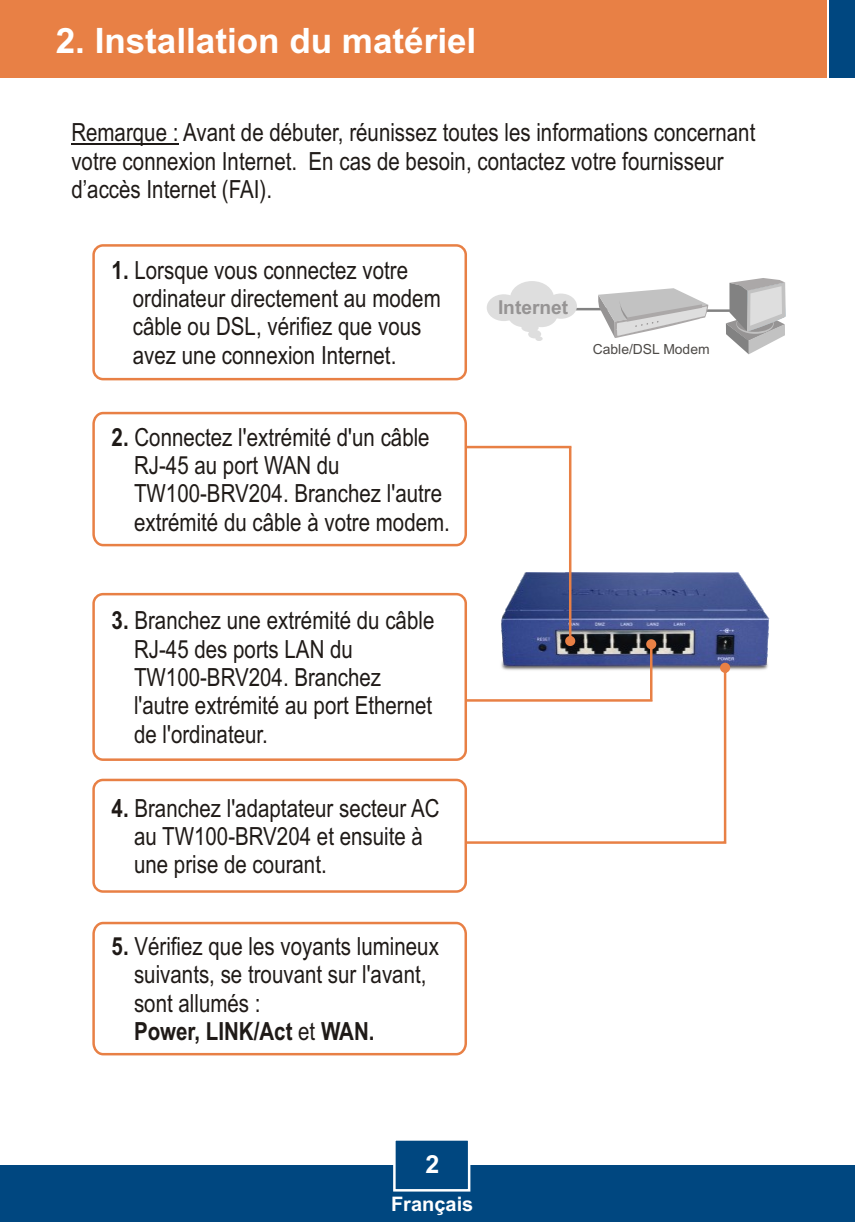
<style>
.page{position:relative;width:855px;height:1222px;background:#fff}
.page>*{position:absolute;margin:0;border:0;box-sizing:border-box;transform-origin:0 0}
.t1{font:700 35px "Arial";color:#fff}
.t2{font:25px/28.2px "Arial Narrow";color:#1f1a17}
.t3{font:700 25px "Arial";color:#fff}
.t4{font:700 20px "Arial";color:#fff}
.t5{font:700 19.25px "Arial";color:#969494}
.t6{font:14px "Arial";color:#4d4a47}
.s1{font-weight:700}
</style>
<div class="page">
<img style="left:575px;top:572px;width:194px;height:99px">
<svg style="left:342px;top:446px;width:233px;height:193px"></svg>
<svg style="left:502px;top:639px;width:154px;height:23px;background:#494d6f"></svg>
<svg style="left:467px;top:662px;width:262px;height:181px"></svg>
<div style="left:0;top:1165px;width:854px;height:56px;background:#004780"></div>
<div style="left:0;top:0;width:826px;height:78px;background:#e88045"></div>
<div style="left:829px;top:0;width:25px;height:78px;background:#004780"></div>
<svg style="left:393px;top:1140px;width:78px;height:52px"></svg>
<div style="left:92px;top:778px;width:375px;height:114px;background:#fff;border:3px solid #e88045;border-radius:9px"></div>
<svg style="left:92px;top:921px;width:375px;height:135px"></svg>
<svg style="left:92px;top:411px;width:376px;height:136px"></svg>
<hr style="left:71px;top:143px;width:107px;height:2px;background:#1f1a17">
<div style="left:92px;top:244px;width:375px;height:136px;background:#fff;border:3px solid #e88045;border-radius:9px"></div>
<div style="left:92px;top:593px;width:375px;height:168px;background:#fff;border:3px solid #e88045;border-radius:9px"></div>
<hr style="left:679px;top:309px;width:98px;height:3px;background:#828282">
<hr style="left:520px;top:308px;width:97px;height:2px;background:#828282">
<svg style="left:598px;top:288px;width:110px;height:50px"></svg>
<div style="left:486px;top:294px;width:34px;height:27px;background:#dedede;border-radius:50%"></div>
<div style="left:507px;top:302px;width:32px;height:25px;background:#dedede;border-radius:50%"></div>
<div style="left:510px;top:281px;width:44px;height:34px;background:#dedede;border-radius:50%"></div>
<div style="left:525px;top:302px;width:32px;height:25px;background:#dedede;border-radius:50%"></div>
<div style="left:544px;top:293px;width:32px;height:26px;background:#dedede;border-radius:50%"></div>
<div style="left:521px;top:323px;width:17px;height:9px;background:#dedede;border-radius:50%"></div>
<div style="left:528px;top:330px;width:13px;height:8px;background:#dedede;border-radius:50%"></div>
<svg style="left:535px;top:336px;width:7px;height:5px"></svg>
<svg style="left:725px;top:278px;width:60px;height:76px"></svg>
<h1 class="t1" style="left:56px;top:27px;width:422px">2. Installation du matériel</h1>
<p class="t2" style="left:71px;top:121px;width:685px">Remarque : Avant de débuter, réunissez toutes les informations concernant votre connexion Internet. En cas de besoin, contactez votre fournisseur d’accès Internet (FAI).</p>
<p class="t2" style="left:133px;top:258px;width:309px;text-indent:-21px"><span class="s1">1.</span> Lorsque vous connectez votre ordinateur directement au modem câble ou DSL, vérifiez que vous avez une connexion Internet.</p>
<p class="t2" style="left:134px;top:425px;width:317px;text-indent:-22px"><span class="s1">2.</span> Connectez l'extrémité d'un câble<br>RJ-45 au port WAN du<br>TW100-BRV204. Branchez l'autre extrémité du câble à votre modem.</p>
<p class="t2" style="left:134px;top:608px;width:302px;text-indent:-22px"><span class="s1">3.</span> Branchez une extrémité du câble<br>RJ-45 des ports LAN du<br>TW100-BRV204. Branchez l'autre extrémité au port Ethernet de l'ordinateur.</p>
<p class="t2" style="left:134px;top:796px;width:307px;text-indent:-22px"><span class="s1">4.</span> Branchez l'adaptateur secteur AC au TW100-BRV204 et ensuite à une prise de courant.</p>
<p class="t2" style="left:134px;top:934px;width:306px;text-indent:-22px"><span class="s1">5.</span> Vérifiez que les voyants lumineux suivants, se trouvant sur l'avant, sont allumés :<br><span class="s1">Power, LINK/Act</span> et <span class="s1">WAN.</span></p>
<p class="t5" style="left:498px;top:300px;width:72px">Internet</p>
<p class="t6" style="left:592px;top:344px;width:118px">Cable/DSL Modem</p>
<p class="t3" style="left:425px;top:1154px;width:15px">2</p>
<p class="t4" style="left:391px;top:1196px;width:84px">Français</p>
</div>
